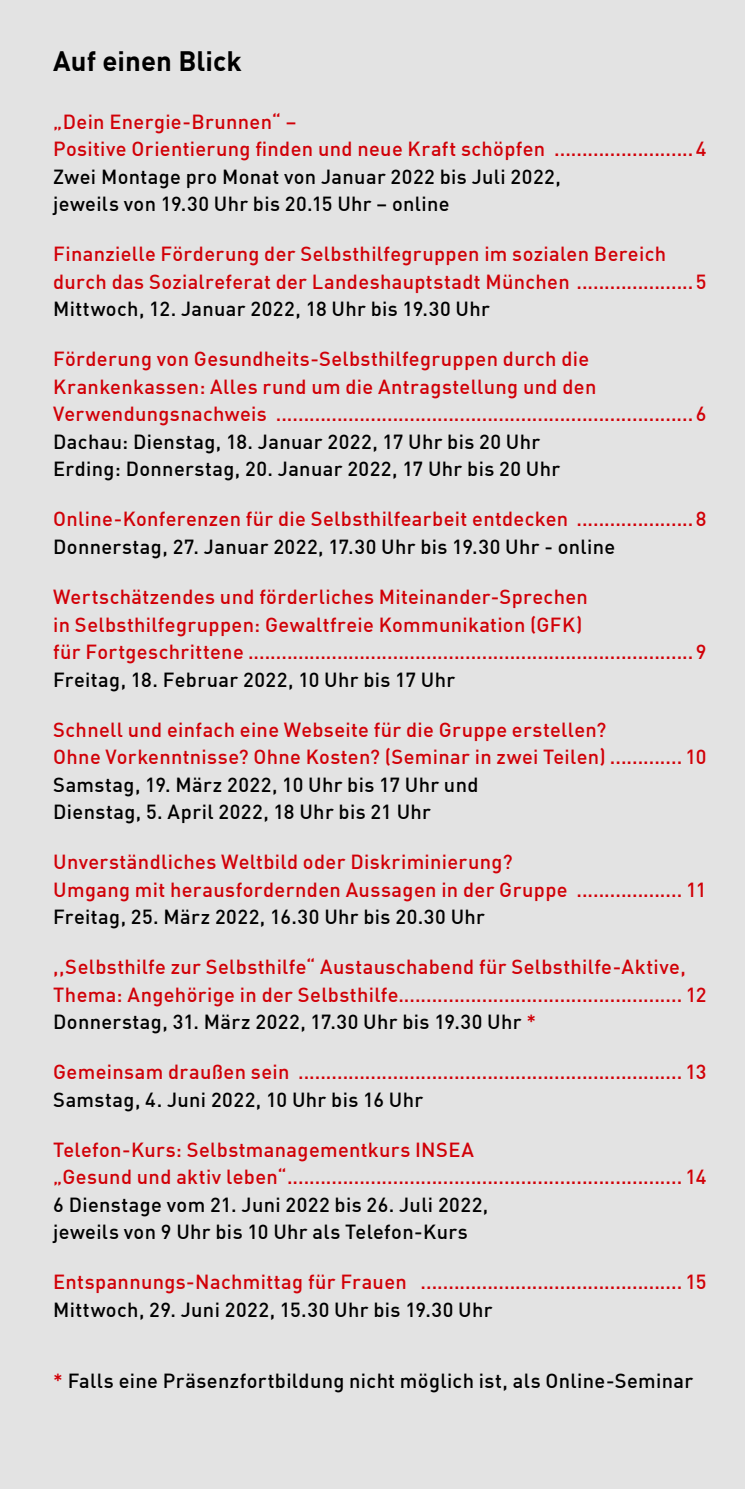
<style>
.page{position:relative;width:745px;height:1489px;background:#fff}
.page>*{position:absolute;margin:0;border:0;box-sizing:border-box;transform-origin:0 0}
.t1{font:700 27.5px "SHZDIN Offc Pro";letter-spacing:.005em;color:#000}
.t2{font:500 20px/27.5px "SHZDIN Offc Pro";letter-spacing:.015em;color:#d10007}
.t3{font:500 20px/27.5px "SHZDIN Offc Pro";letter-spacing:.02em;color:#000}
.s1{color:#000}
.s2{color:#d10007}
</style>
<div class="page">
<div style="left:0;top:0;width:744px;height:1488px;background:#e3e3e3"></div>
<h1 class="t1" style="left:53px;top:38px;width:190px">Auf einen Blick</h1>
<p class="t2" style="left:53px;top:105px;width:654px">„Dein Energie-Brunnen“ –<br>Positive Orientierung finden und neue Kraft schöpfen .........................4</p>
<p class="t3" style="left:53px;top:160px;width:509px">Zwei Montage pro Monat von Januar 2022 bis Juli 2022, jeweils von 19.30 Uhr bis 20.15 Uhr – online</p>
<p class="t2" style="left:53px;top:238px;width:654px">Finanzielle Förderung der Selbsthilfegruppen im sozialen Bereich durch das Sozialreferat der Landeshauptstadt München .....................5</p>
<p class="t3" style="left:53px;top:293px;width:438px">Mittwoch, 12. Januar 2022, 18 Uhr bis 19.30 Uhr</p>
<p class="t2" style="left:53px;top:343px;width:654px">Förderung von Gesundheits-Selbsthilfegruppen durch die<br>Krankenkassen: Alles rund um die Antragstellung und den<br>Verwendungsnachweis ...........................................................................6</p>
<p class="t3" style="left:53px;top:425px;width:508px">Dachau: Dienstag, 18. Januar 2022, 17 Uhr bis 20 Uhr<br>Erding: Donnerstag, 20. Januar 2022, 17 Uhr bis 20 Uhr</p>
<p class="t2" style="left:53px;top:503px;width:654px">Online-Konferenzen für die Selbsthilfearbeit entdecken .....................8</p>
<p class="t3" style="left:53px;top:530px;width:563px">Donnerstag, 27. Januar 2022, 17.30 Uhr bis 19.30 Uhr - online</p>
<p class="t2" style="left:53px;top:580px;width:654px">Wertschätzendes und förderliches Miteinander-Sprechen<br>in Selbsthilfegruppen: Gewaltfreie Kommunikation (GFK)<br>für Fortgeschrittene ................................................................................9</p>
<p class="t3" style="left:53px;top:663px;width:403px">Freitag, 18. Februar 2022, 10 Uhr bis 17 Uhr</p>
<p class="t2" style="left:53px;top:713px;width:654px">Schnell und einfach eine Webseite für die Gruppe erstellen?<br>Ohne Vorkenntnisse? Ohne Kosten? (Seminar in zwei Teilen) ............. 10</p>
<p class="t3" style="left:53px;top:768px;width:426px">Samstag, 19. März 2022, 10 Uhr bis 17 Uhr und<br>Dienstag, 5. April 2022, 18 Uhr bis 21 Uhr</p>
<p class="t2" style="left:53px;top:845px;width:654px">Unverständliches Weltbild oder Diskriminierung?<br>Umgang mit herausfordernden Aussagen in der Gruppe ................... 11</p>
<p class="t3" style="left:53px;top:900px;width:433px">Freitag, 25. März 2022, 16.30 Uhr bis 20.30 Uhr</p>
<p class="t2" style="left:53px;top:950px;width:654px">,,Selbsthilfe zur Selbsthilfe“ Austauschabend für Selbsthilfe-Aktive,<br>Thema: Angehörige in der Selbsthilfe................................................... 12<br><span class="s1">Donnerstag, 31. März 2022, 17.30 Uhr bis 19.30 Uhr</span> *</p>
<p class="t2" style="left:53px;top:1055px;width:654px">Gemeinsam draußen sein ..................................................................... 13</p>
<p class="t3" style="left:53px;top:1083px;width:371px">Samstag, 4. Juni 2022, 10 Uhr bis 16 Uhr</p>
<p class="t2" style="left:53px;top:1133px;width:654px">Telefon-Kurs: Selbstmanagementkurs INSEA<br>„Gesund und aktiv leben“....................................................................... 14</p>
<p class="t3" style="left:53px;top:1188px;width:436px">6 Dienstage vom 21. Juni 2022 bis 26. Juli 2022, jeweils von 9 Uhr bis 10 Uhr als Telefon-Kurs</p>
<p class="t2" style="left:53px;top:1265px;width:654px">Entspannungs-Nachmittag für Frauen ............................................... 15</p>
<p class="t3" style="left:53px;top:1293px;width:440px">Mittwoch, 29. Juni 2022, 15.30 Uhr bis 19.30 Uhr</p>
<p class="t3" style="left:53px;top:1364px;width:641px"><span class="s2">*</span> Falls eine Präsenzfortbildung nicht möglich ist, als Online-Seminar</p>
</div>
